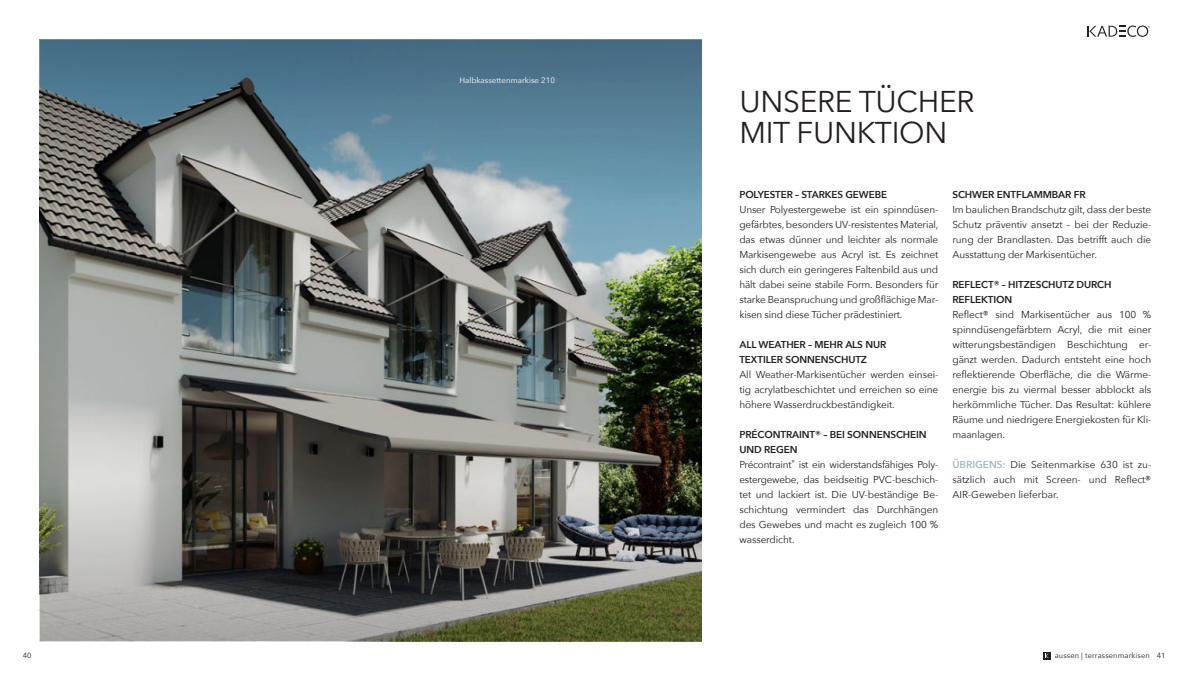
<style>
.page{position:relative;width:1191px;height:681px;background:#fff}
.page>*{position:absolute;margin:0;border:0;box-sizing:border-box;transform-origin:0 0}
.t1{font:30px/30px "Avenir Next";letter-spacing:-.01em;color:#231f20}
.t2{font:10px/15px "Avenir Next";letter-spacing:-.01em;color:#231f20;text-align:justify}
.t3{font:600 10px/15px "Avenir Next";letter-spacing:-.01em;color:#231f20}
.t4{font:8px "Avenir Next";color:#fff}
.t5{font:7.5px "Avenir Next";letter-spacing:.02em;color:#231f20}
.s1{font-weight:600}
.s2{font-weight:600;color:#a3b9c3}
</style>
<div class="page">
<svg style="left:1087px;top:26px;width:62px;height:11px"></svg>
<img style="left:40px;top:207px;width:661px;height:434px">
<svg style="left:40px;top:482px;width:661px;height:158px;background:#6a6a62"></svg>
<svg style="left:40px;top:40px;width:661px;height:167px;background:#617e8d"></svg>
<svg style="left:1043px;top:652px;width:7px;height:7px"></svg>
<svg style="left:1045px;top:653px;width:3px;height:4px"></svg>
<p class="t4" style="left:459px;top:76px;width:97px">Halbkassettenmarkise 210</p>
<h1 class="t1" style="left:739px;top:88px;width:237px">UNSERE TÜCHER<br>MIT FUNKTION</h1>
<p class="t3" style="left:739px;top:186px;width:149px">POLYESTER – STARKES GEWEBE</p>
<p class="t2" style="left:739px;top:202px;width:201px">Unser Polyestergewebe ist ein spinndüsen&shy;gefärbtes, besonders UV-resistentes Material, das etwas dünner und leichter als normale Markisengewebe aus Acryl ist. Es zeichnet sich durch ein geringeres Faltenbild aus und hält dabei seine stabile Form. Besonders für starke Beanspruchung und großflächige Mar&shy;kisen sind diese Tücher prädestiniert.</p>
<p class="t3" style="left:739px;top:336px;width:148px">ALL WEATHER – MEHR ALS NUR<br>TEXTILER SONNENSCHUTZ</p>
<p class="t2" style="left:739px;top:367px;width:200px">All Weather-Markisentücher werden einsei&shy;tig acrylatbeschichtet und erreichen so eine höhere Wasserdruckbeständigkeit.</p>
<p class="t2" style="left:739px;top:427px;width:200px;text-align:left"><span class="s1">PRÉCONTRAINT® – BEI SONNENSCHEIN UND REGEN<br></span>Précontraint<sup>®</sup> ist ein widerstandsfähiges Poly&shy;estergewebe, das beidseitig PVC-beschich&shy;tet und lackiert ist. Die UV-beständige Be&shy;schichtung vermindert das Durchhängen des Gewebes und macht es zugleich 100 % wasserdicht.</p>
<p class="t3" style="left:952px;top:186px;width:135px">SCHWER ENTFLAMMBAR FR</p>
<p class="t2" style="left:952px;top:202px;width:200px">Im baulichen Brandschutz gilt, dass der beste Schutz präventiv ansetzt – bei der Reduzie&shy;rung der Brandlasten. Das betrifft auch die Ausstattung der Markisentücher.</p>
<p class="t3" style="left:952px;top:276px;width:161px">REFLECT® – HITZESCHUTZ DURCH<br>REFLEKTION</p>
<p class="t2" style="left:952px;top:306px;width:200px">Reflect® sind Markisentücher aus 100 % spinndüsengefärbtem Acryl, die mit einer witterungsbeständigen Beschichtung er&shy;gänzt werden. Dadurch entsteht eine hoch reflektierende Oberfläche, die die Wärme&shy;energie bis zu viermal besser abblockt als herkömmliche Tücher. Das Resultat: kühlere Räume und niedrigere Energiekosten für Kli&shy;maanlagen.</p>
<p class="t2" style="left:952px;top:457px;width:200px"><span class="s2">ÜBRIGENS:</span> Die Seitenmarkise 630 ist zu&shy;sätzlich auch mit Screen- und Reflect® AIR-Geweben lieferbar.</p>
<p class="t5" style="left:1054px;top:651px;width:97px">aussen | terrassenmarkisen</p>
<p class="t5" style="left:23px;top:651px;width:10px">40</p>
<p class="t5" style="left:1156px;top:651px;width:10px">41</p>
</div>
